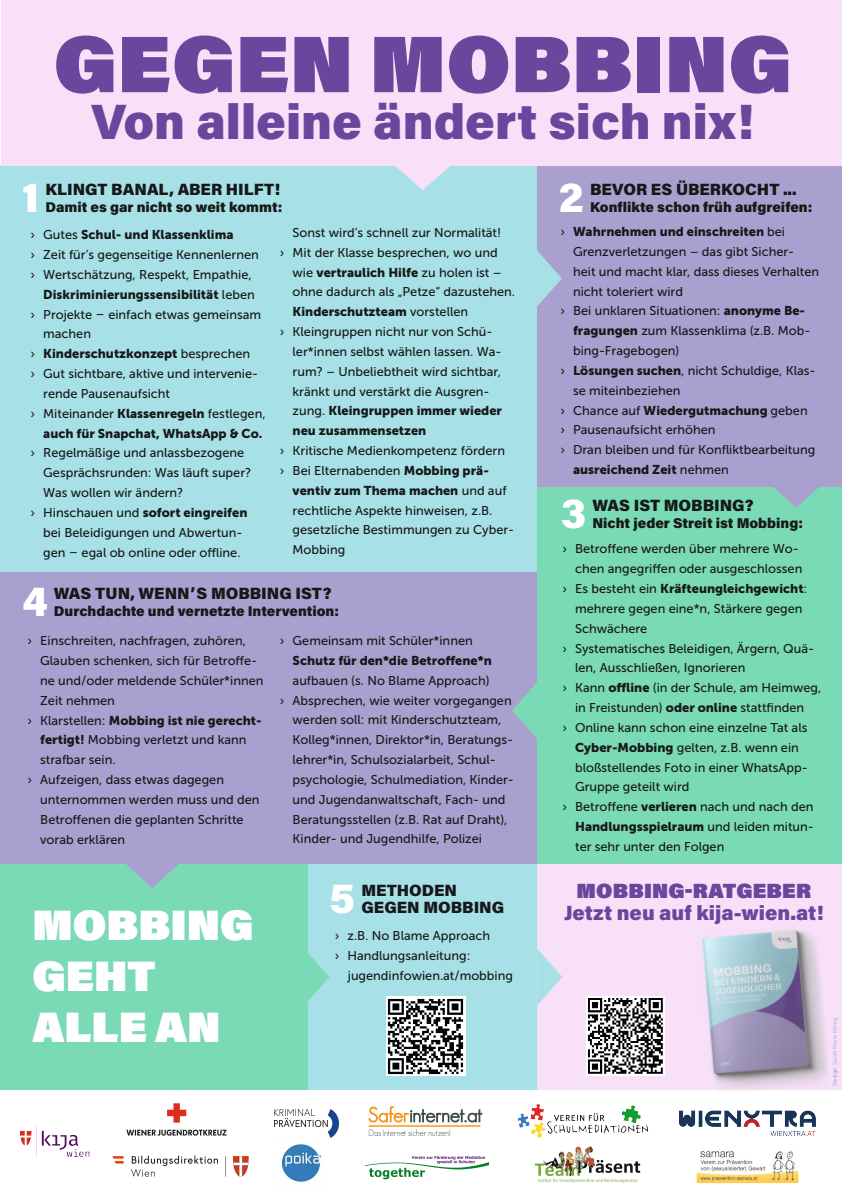
<style>
.page{position:relative;width:842px;height:1192px;background:#fff}
.page>*{position:absolute;margin:0;border:0;box-sizing:border-box;transform-origin:0 0}
.Anhang{font:900 80.05px "Acumin Pro";letter-spacing:.01em;color:#6a479c}
.Anhang-2{font:900 49.6px "Acumin Pro";color:#6a479c}
.damit_es{font:900 42.5px/51px "Acumin Pro";color:#fff}
.das_klingt_banal{font:900 40.95px "Acumin Pro";color:#fff}
.t1{font:900 20.55px "Acumin Pro";color:#6a479c}
.t2{font:900 20.55px "Acumin Pro";letter-spacing:.01em;color:#6a479c}
.das_klingt_banal-2{font:900 16.3px/17px "Acumin Pro";color:#171818}
.damit_es-2{font:900 14.15px "Acumin Pro";color:#171818}
.aufzählung_final{font:12.75px/19.9px "Museo Sans 500";color:#171818}
.t3{font:12.75px/19.9px "Museo Sans 900";color:#171818;text-align:right}
.t4{font:5.65px "Museo Sans 300";color:#aaa0cf}
.s1{font-family:"Museo Sans 500"}
.s2{font-family:"Museo Sans 900"}
</style>
<div class="page">
<div style="left:0;top:855px;width:320px;height:235px;background:#7adab6"></div>
<div style="left:537px;top:853px;width:305px;height:237px;background:#f7e0f8"></div>
<div style="left:308px;top:853px;width:229px;height:237px;background:#a7e1e7"></div>
<div style="left:0;top:565px;width:537px;height:299px;background:#aaa0cf"></div>
<div style="left:0;top:166px;width:842px;height:406px;background:#a7e1e7"></div>
<div style="left:537px;top:383px;width:305px;height:481px;background:#7adab6"></div>
<div style="left:537px;top:165px;width:305px;height:321px;background:#aaa0cf"></div>
<div style="left:1px;top:0;width:841px;height:166px;background:#f7e0f8"></div>
<svg style="left:395px;top:166px;width:55px;height:24px"></svg>
<svg style="left:537px;top:250px;width:25px;height:57px"></svg>
<svg style="left:768px;top:486px;width:57px;height:22px"></svg>
<svg style="left:512px;top:682px;width:25px;height:57px"></svg>
<svg style="left:308px;top:953px;width:21px;height:48px"></svg>
<img style="left:387px;top:997px;width:78px;height:78px">
<svg style="left:537px;top:949px;width:25px;height:56px"></svg>
<svg style="left:126px;top:864px;width:53px;height:24px"></svg>
<img style="left:701px;top:930px;width:126px;height:158px">
<img style="left:586px;top:997px;width:79px;height:78px">
<img style="left:19px;top:1126px;width:71px;height:31px">
<img style="left:112px;top:1155px;width:137px;height:22px">
<img style="left:282px;top:1144px;width:39px;height:38px">
<img style="left:368px;top:1106px;width:115px;height:30px">
<img style="left:365px;top:1155px;width:123px;height:25px">
<img style="left:535px;top:1146px;width:106px;height:37px">
<img style="left:126px;top:1103px;width:101px;height:33px">
<img style="left:518px;top:1104px;width:131px;height:34px">
<img style="left:696px;top:1151px;width:103px;height:33px">
<img style="left:679px;top:1110px;width:137px;height:26px">
<img style="left:274px;top:1110px;width:65px;height:27px">
<p class="Anhang" style="left:54px;top:7px;width:739px">GEGEN MOBBING</p>
<p class="Anhang-2" style="left:91px;top:86px;width:664px">Von alleine ändert sich nix!</p>
<p class="das_klingt_banal" style="left:22px;top:168px;width:19px">1</p>
<p class="das_klingt_banal-2" style="left:45px;top:180px;width:236px">KLINGT BANAL, ABER HILFT!</p>
<p class="damit_es-2" style="left:45px;top:197px;width:238px">Damit es gar nicht so weit kommt:</p>
<p class="t3" style="left:31px;top:225px;width:204px"><span class="s1">› Gutes</span> Schul- und Klassenklima</p>
<p class="aufzählung_final" style="left:31px;top:245px;width:230px">› Zeit für’s gegenseitige Kennenlernen</p>
<p class="aufzählung_final" style="left:31px;top:265px;width:226px;text-align:right">› Wertschätzung, Respekt, Empathie,<br><span class="s2">Diskriminierungssensibilität</span> leben</p>
<p class="aufzählung_final" style="left:43px;top:304px;width:219px;text-indent:-13px">› Projekte – einfach etwas gemeinsam machen</p>
<p class="t3" style="left:31px;top:344px;width:221px"><span class="s1">›</span> Kinderschutzkonzept <span class="s1">besprechen</span></p>
<p class="aufzählung_final" style="left:43px;top:364px;width:216px;text-indent:-13px">› Gut sichtbare, aktive und intervenie&shy;rende Pausenaufsicht</p>
<p class="t3" style="left:31px;top:403px;width:237px"><span class="s1">› Miteinander</span> Klassenregeln <span class="s1">festlegen, </span>auch für Snapchat, WhatsApp &amp; Co.</p>
<p class="aufzählung_final" style="left:43px;top:443px;width:210px;text-indent:-13px">› Regelmäßige und anlassbezogene<br>Gesprächsrunden: Was läuft super?<br>Was wollen wir ändern?</p>
<p class="aufzählung_final" style="left:43px;top:503px;width:206px;text-indent:-13px">› Hinschauen und <span class="s2">sofort eingreifen </span>bei Beleidigungen und Abwertun&shy;gen – egal ob online oder offline.</p>
<p class="aufzählung_final" style="left:293px;top:223px;width:210px">Sonst wird’s schnell zur Normalität!</p>
<p class="aufzählung_final" style="left:293px;top:243px;width:224px;text-indent:-13px">› Mit der Klasse besprechen, wo und wie <span class="s2">vertraulich Hilfe</span> zu holen ist – ohne dadurch als „Petze“ dazustehen.<br><span class="s2">Kinderschutzteam</span> vorstellen</p>
<p class="aufzählung_final" style="left:293px;top:322px;width:211px;text-indent:-13px">› Kleingruppen nicht nur von Schü&shy;ler*innen selbst wählen lassen. Wa&shy;rum? – Unbeliebtheit wird sichtbar, kränkt und verstärkt die Ausgren&shy;zung. <span class="s2">Kleingruppen immer wieder neu zusammensetzen</span></p>
<p class="aufzählung_final" style="left:280px;top:441px;width:227px">› Kritische Medienkompetenz fördern</p>
<p class="aufzählung_final" style="left:293px;top:461px;width:223px;text-indent:-13px">› Bei Elternabenden <span class="s2">Mobbing prä&shy;ventiv zum Thema machen</span> und auf rechtliche Aspekte hinweisen, z.B. gesetzliche Bestimmungen zu Cyber-<br>Mobbing</p>
<p class="das_klingt_banal" style="left:22px;top:572px;width:27px">4</p>
<p class="das_klingt_banal-2" style="left:54px;top:584px;width:279px">WAS TUN, WENNʼS MOBBING IST?</p>
<p class="damit_es-2" style="left:54px;top:601px;width:287px">Durchdachte und vernetzte Intervention:</p>
<p class="aufzählung_final" style="left:40px;top:631px;width:225px;text-indent:-13px">› Einschreiten, nachfragen, zuhören,<br>Glauben schenken, sich für Betroffe&shy;ne und/oder meldende Schüler*innen<br>Zeit nehmen</p>
<p class="aufzählung_final" style="left:40px;top:710px;width:223px;text-indent:-13px">› Klarstellen: <span class="s2">Mobbing ist nie gerecht&shy;fertigt!</span> Mobbing verletzt und kann strafbar sein.</p>
<p class="aufzählung_final" style="left:40px;top:770px;width:221px;text-indent:-13px">› Aufzeigen, dass etwas dagegen unternommen werden muss und den<br>Betroffenen die geplanten Schritte vorab erklären</p>
<p class="aufzählung_final" style="left:293px;top:631px;width:201px;text-indent:-13px">› Gemeinsam mit Schüler*innen<br><span class="s2">Schutz für den*die Betroffene*n </span>aufbauen (s. No Blame Approach)</p>
<p class="aufzählung_final" style="left:293px;top:690px;width:223px;text-indent:-13px">› Absprechen, wie weiter vorgegangen werden soll: mit Kinderschutzteam, Kolleg*innen, Direktor*in, Beratungs&shy;lehrer*in, Schulsozialarbeit, Schul&shy;psychologie, Schulmediation, Kinder&shy;und Jugendanwaltschaft, Fach- und Beratungsstellen (z.B. Rat auf Draht), Kinder- und Jugendhilfe, Polizei</p>
<p class="das_klingt_banal" style="left:559px;top:168px;width:26px">2</p>
<p class="das_klingt_banal-2" style="left:590px;top:180px;width:208px">BEVOR ES ÜBERKOCHT ...</p>
<p class="damit_es-2" style="left:590px;top:197px;width:224px">Konflikte schon früh aufgreifen:</p>
<p class="aufzählung_final" style="left:573px;top:222px;width:248px;text-indent:-13px">› <span class="s2">Wahrnehmen und einschreiten</span> bei Grenzverletzungen – das gibt Sicher&shy;heit und macht klar, dass dieses Verhalten nicht toleriert wird</p>
<p class="aufzählung_final" style="left:573px;top:301px;width:239px;text-indent:-13px">› Bei unklaren Situationen: <span class="s2">anonyme Be&shy;fragungen</span> zum Klassenklima (z.B. Mob&shy;bing-Fragebogen)</p>
<p class="aufzählung_final" style="left:573px;top:361px;width:244px;text-indent:-13px">› <span class="s2">Lösungen suchen</span>, nicht Schuldige, Klas&shy;se miteinbeziehen</p>
<p class="t3" style="left:560px;top:400px;width:249px"><span class="s1">› Chance auf</span> Wiedergutmachung <span class="s1">geben</span></p>
<p class="aufzählung_final" style="left:560px;top:420px;width:157px">› Pausenaufsicht erhöhen</p>
<p class="aufzählung_final" style="left:573px;top:440px;width:244px;text-indent:-13px">› Dran bleiben und für Konfliktbearbeitung <span class="s2">ausreichend Zeit</span> nehmen</p>
<p class="das_klingt_banal" style="left:561px;top:485px;width:27px">3</p>
<p class="das_klingt_banal-2" style="left:593px;top:496px;width:162px">WAS IST MOBBING?</p>
<p class="damit_es-2" style="left:593px;top:513px;width:212px">Nicht jeder Streit ist Mobbing:</p>
<p class="aufzählung_final" style="left:562px;top:539px;width:241px;text-align:right">› Betroffene werden über mehrere Wo&shy;chen angegriffen oder ausgeschlossen</p>
<p class="aufzählung_final" style="left:575px;top:579px;width:234px;text-indent:-13px">› Es besteht ein <span class="s2">Kräfteungleichgewicht</span>: mehrere gegen eine*n, Stärkere gegen<br>Schwächere</p>
<p class="aufzählung_final" style="left:575px;top:638px;width:241px;text-indent:-13px">› Systematisches Beleidigen, Ärgern, Quä&shy;len, Ausschließen, Ignorieren</p>
<p class="aufzählung_final" style="left:562px;top:678px;width:260px;text-align:center">› Kann <span class="s2">offline</span> (in der Schule, am Heimweg, in Freistunden) <span class="s2">oder online</span> stattfinden</p>
<p class="aufzählung_final" style="left:575px;top:718px;width:234px;text-indent:-13px">› Online kann schon eine einzelne Tat als <span class="s2">Cyber-Mobbing</span> gelten, z.B. wenn ein bloßstellendes Foto in einer WhatsApp-Gruppe geteilt wird</p>
<p class="aufzählung_final" style="left:575px;top:797px;width:240px;text-align:justify;text-indent:-13px">› Betroffene <span class="s2">verlieren</span> nach und nach den <span class="s2">Handlungsspielraum</span> und leiden mitun&shy;ter sehr unter den Folgen</p>
<p class="t2" style="left:576px;top:876px;width:236px">MOBBING-RATGEBER</p>
<p class="das_klingt_banal" style="left:329px;top:870px;width:28px">5</p>
<p class="das_klingt_banal-2" style="left:361px;top:881px;width:144px">METHODEN<br>GEGEN MOBBING</p>
<p class="damit_es" style="left:32px;top:897px;width:223px">MOBBING</p>
<p class="t1" style="left:564px;top:898px;width:261px">Jetzt neu auf kija-wien.at!</p>
<p class="damit_es" style="left:32px;top:948px;width:190px">GEHT<br>ALLE AN</p>
<p class="aufzählung_final" style="left:335px;top:926px;width:157px">› z.B. No Blame Approach</p>
<p class="aufzählung_final" style="left:335px;top:945px;width:137px">› Handlungsanleitung:</p>
<p class="aufzählung_final" style="left:348px;top:965px;width:167px">jugendinfowien.at/mobbing</p>
<p class="t4" style="left:832px;top:1086px;width:69px;rotate:-90deg"><span class="s1">Design</span> Sarah Marie König</p>
</div>
